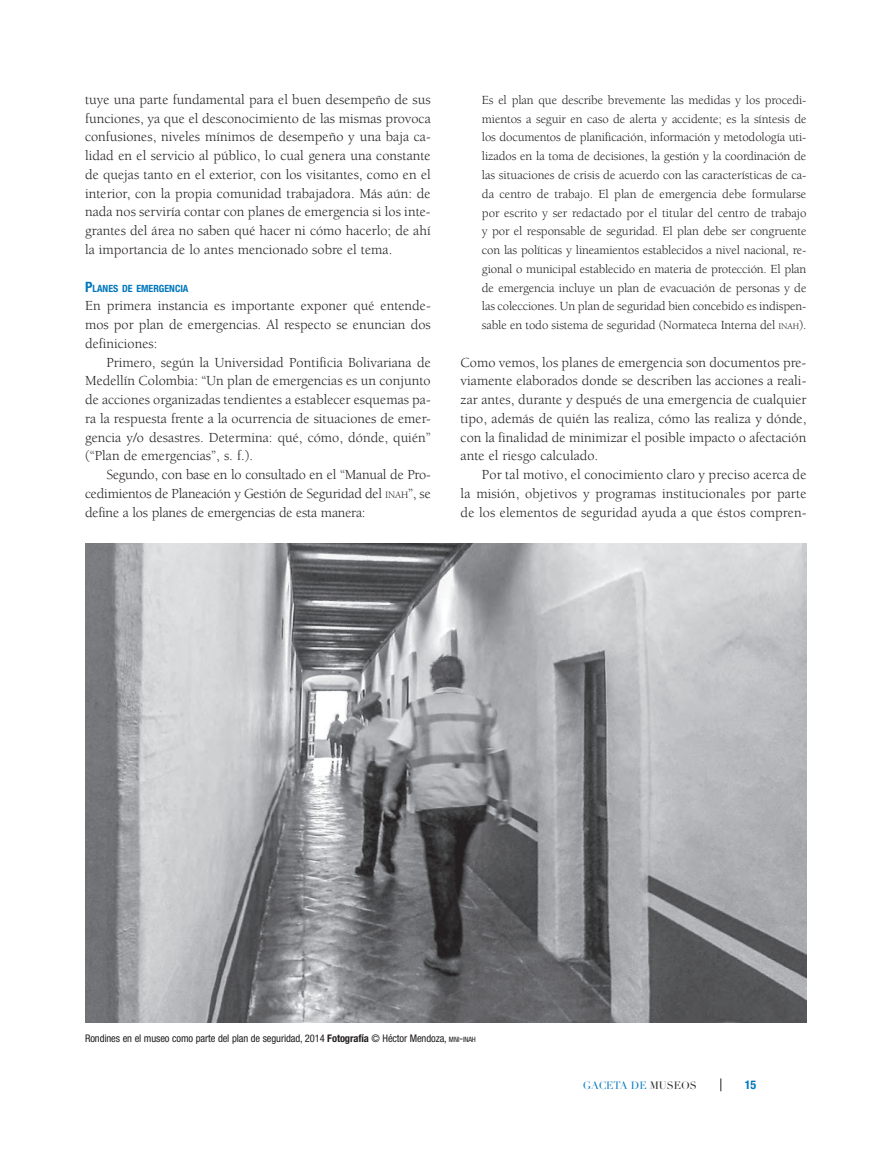
<style>
.page{position:relative;width:881px;height:1149px;background:#fff}
.page>*{position:absolute;margin:0;border:0;box-sizing:border-box;transform-origin:0 0}
.t1{font:14.25px/18.8px "Berkeley";color:#231f20;text-align:justify}
.t2{font:12.75px/18.8px "Berkeley";letter-spacing:-.01em;color:#231f20;text-align:justify}
.t3{font:700 condensed 12px "Helvetica Neue";color:#0077bd}
.t4{font:condensed 10.5px "Helvetica Neue";letter-spacing:-.01em;color:#231f20}
.t5{font:10.5px "Didot LH";letter-spacing:-.005em;color:#0077bd}
.t6{font:700 condensed 10.05px "Helvetica Neue";color:#0077bd}
.s1{font-size:14.25px}
.s2{font-size:10.05px}
.s3{font-size:8.85px}
.s4{font-style:inherit}
.s5{font-weight:700}
.s6{font-size:7.35px}
.s7{color:#231f20}
</style>
<div class="page">
<svg style="left:720px;top:1078px;width:1px;height:12px"></svg>
<img style="left:85px;top:543px;width:721px;height:479px">
<p class="t1" style="left:85px;top:90px;width:347px">tuye una parte fundamental para el buen desempeño de sus funciones, ya que el desconocimiento de las mismas provoca confusiones, niveles mínimos de desempeño y una baja ca&shy;lidad en el servicio al público, lo cual genera una constante de quejas tanto en el exterior, con los visitantes, como en el interior, con la propia comunidad trabajadora. Más aún: de nada nos serviría contar con planes de emergencia si los inte&shy;grantes del área no saben qué hacer ni cómo hacerlo; de ahí la importancia de lo antes mencionado sobre el tema.</p>
<p class="t6" style="left:85px;top:282px;width:105px"><span class="s1">P</span>LANES DE EMERGENCIA</p>
<p class="t1" style="left:85px;top:297px;width:347px">En primera instancia es importante exponer qué entende&shy;mos por plan de emergencias. Al respecto se enuncian dos definiciones:</p>
<p class="t1" style="left:85px;top:353px;width:347px;text-indent:21px">Primero, según la Universidad Pontificia Bolivariana de Medellín Colombia: “Un plan de emergencias es un conjunto de acciones organizadas tendientes a establecer esquemas pa&shy;ra la respuesta frente a la ocurrencia de situaciones de emer&shy;gencia y/o desastres. Determina: qué, cómo, dónde, quién” (“Plan de emergencias”, s. f.).</p>
<p class="t1" style="left:85px;top:465px;width:347px;text-indent:21px">Segundo, con base en lo consultado en el “Manual de Pro&shy;cedimientos de Planeación y Gestión de Seguridad del <span class="s2">INAH</span>”, se define a los planes de emergencias de esta manera:</p>
<p class="t2" style="left:481px;top:91px;width:326px">Es el plan que describe brevemente las medidas y los procedi&shy;mientos a seguir en caso de alerta y accidente; es la síntesis de los documentos de planificación, información y metodología uti&shy;lizados en la toma de decisiones, la gestión y la coordinación de las situaciones de crisis de acuerdo con las características de ca&shy;da centro de trabajo. El plan de emergencia debe formularse por escrito y ser redactado por el titular del centro de trabajo y por el responsable de seguridad. El plan debe ser congruente con las políticas y lineamientos establecidos a nivel nacional, re&shy;gional o municipal establecido en materia de protección. El plan de emergencia incluye un plan de evacuación de personas y de las colecciones. Un plan de seguridad bien concebido es indispen&shy;sable en todo sistema de seguridad (Normateca Interna del <span class="s3">INAH</span><span class="s4">)</span>.</p>
<p class="t1" style="left:460px;top:353px;width:347px">Como vemos, los planes de emergencia son documentos pre&shy;viamente elaborados donde se describen las acciones a reali&shy;zar antes, durante y después de una emergencia de cualquier tipo, además de quién las realiza, cómo las realiza y dónde, con la finalidad de minimizar el posible impacto o afectación ante el riesgo calculado.</p>
<p class="t1" style="left:460px;top:465px;width:347px;text-indent:21px">Por tal motivo, el conocimiento claro y preciso acerca de la misión, objetivos y programas institucionales por parte de los elementos de seguridad ayuda a que éstos compren-</p>
<p class="t4" style="left:85px;top:1032px;width:392px">Rondines en el museo como parte del plan de seguridad, 2014 <span class="s5">Fotografía</span> © Héctor Mendoza, <span class="s6">MNI</span><span class="s4">-</span><span class="s6">INAH</span></p>
<p class="t5" style="left:582px;top:1078px;width:115px">GACETA DE <span class="s7">MUSEOS</span></p>
<p class="t3" style="left:744px;top:1077px;width:13px">15</p>
</div>
